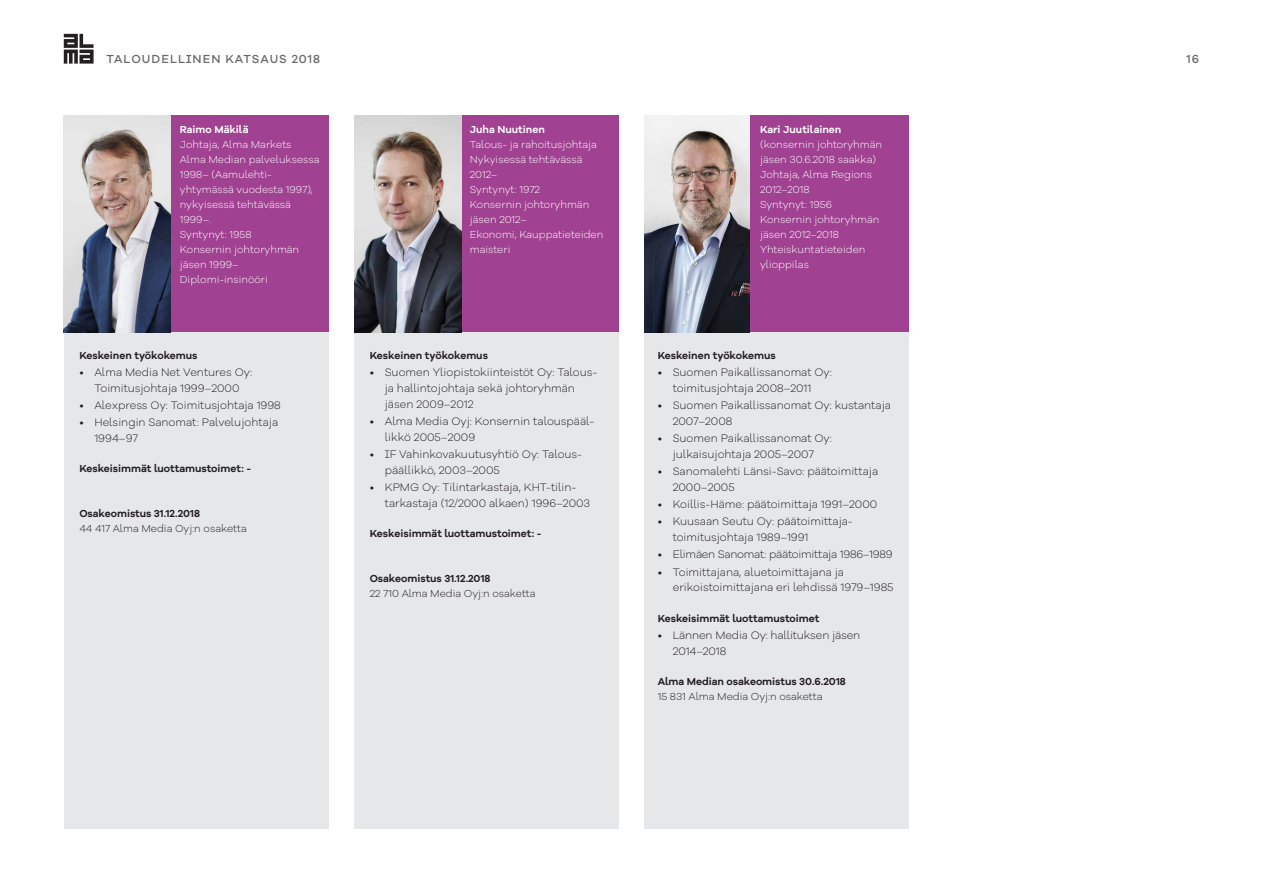
<style>
.page{position:relative;width:1263px;height:893px;background:#fff}
.page>*{position:absolute;margin:0;border:0;box-sizing:border-box;transform-origin:0 0}
.t1{font:500 12px "Galano Grotesque Alt";letter-spacing:.085em;color:#666}
.t2{font:300 11.25px/15.8px "Galano Grotesque Alt";color:#231f20}
.t3{font:300 11.25px "Galano Grotesque Alt";letter-spacing:-.02em;color:#231f20}
.t4{font:300 10.5px/15px "Galano Grotesque Alt";color:#fff}
.t5{font:600 10.5px "Galano Grotesque Alt";color:#231f20}
.t6{font:300 10.5px "Galano Grotesque Alt";color:#231f20}
.t7{font:600 10.5px "Galano Grotesque Alt";color:#fff}
</style>
<div class="page">
<svg style="left:64px;top:34px;width:30px;height:30px"></svg>
<div style="left:354px;top:180px;width:264px;height:648px;background:#e6e7e9"></div>
<div style="left:355px;top:115px;width:264px;height:217px;background:#a04191"></div>
<div style="left:64px;top:180px;width:264px;height:648px;background:#e6e7e9"></div>
<div style="left:64px;top:115px;width:265px;height:217px;background:#a04191"></div>
<img style="left:355px;top:115px;width:106px;height:217px">
<img style="left:64px;top:115px;width:106px;height:217px">
<div style="left:644px;top:332px;width:265px;height:496px;background:#e6e7e9"></div>
<div style="left:749px;top:115px;width:160px;height:217px;background:#a04191"></div>
<img style="left:644px;top:115px;width:105px;height:217px">
<p class="t1" style="left:106px;top:51px;width:215px">TALOUDELLINEN KATSAUS 2018</p>
<p class="t1" style="left:1186px;top:51px;width:14px">16</p>
<p class="t7" style="left:180px;top:123px;width:70px">Raimo Mäkilä</p>
<p class="t4" style="left:180px;top:137px;width:141px">Johtaja, Alma Markets<br>Alma Median palveluksessa<br>1998– (Aamulehti&shy;yhtymässä vuodesta 1997), nykyisessä tehtävässä<br>1999–.<br>Syntynyt: 1958<br>Konsernin johtoryhmän jäsen 1999–<br>Diplomi-insinööri</p>
<p class="t5" style="left:79px;top:349px;width:120px">Keskeinen työkokemus</p>
<p class="t2" style="left:79px;top:364px;width:174px;text-align:center">• Alma Media Net Ventures Oy:<br>Toimitusjohtaja 1999–2000</p>
<p class="t2" style="left:79px;top:397px;width:203px">• Alexpress Oy: Toimitusjohtaja 1998</p>
<p class="t2" style="left:94px;top:414px;width:185px;text-indent:-15px">• Helsingin Sanomat: Palvelujohtaja<br>1994–97</p>
<p class="t5" style="left:79px;top:462px;width:173px">Keskeisimmät luottamustoimet: -</p>
<p class="t5" style="left:79px;top:507px;width:122px">Osakeomistus 31.12.2018</p>
<p class="t6" style="left:79px;top:522px;width:169px">44 417 Alma Media Oyj:n osaketta</p>
<p class="t7" style="left:470px;top:123px;width:76px">Juha Nuutinen</p>
<p class="t4" style="left:470px;top:137px;width:135px">Talous- ja rahoitusjohtaja<br>Nykyisessä tehtävässä<br>2012–<br>Syntynyt: 1972<br>Konsernin johtoryhmän jäsen 2012–<br>Ekonomi, Kauppatieteiden maisteri</p>
<p class="t5" style="left:370px;top:349px;width:120px">Keskeinen työkokemus</p>
<p class="t2" style="left:385px;top:364px;width:214px;text-indent:-15px">• Suomen Yliopistokiinteistöt Oy: Talous&shy;ja hallintojohtaja sekä johtoryhmän jäsen 2009–2012</p>
<p class="t2" style="left:385px;top:413px;width:211px;text-indent:-15px">• Alma Media Oyj: Konsernin talouspääl&shy;likkö 2005–2009</p>
<p class="t2" style="left:385px;top:446px;width:199px;text-indent:-15px">• IF Vahinkovakuutusyhtiö Oy: Talous&shy;päällikkö, 2003–2005</p>
<p class="t2" style="left:385px;top:479px;width:207px;text-indent:-15px">• KPMG Oy: Tilintarkastaja, KHT-tilin&shy;tarkastaja (12/2000 alkaen) 1996–2003</p>
<p class="t5" style="left:370px;top:526px;width:173px">Keskeisimmät luottamustoimet: -</p>
<p class="t5" style="left:370px;top:571px;width:122px">Osakeomistus 31.12.2018</p>
<p class="t6" style="left:370px;top:586px;width:167px">22 710 Alma Media Oyj:n osaketta</p>
<p class="t7" style="left:760px;top:123px;width:83px">Kari Juutilainen</p>
<p class="t4" style="left:760px;top:137px;width:123px">(konsernin johtoryhmän jäsen 30.6.2018 saakka)<br>Johtaja, Alma Regions<br>2012–2018<br>Syntynyt: 1956<br>Konsernin johtoryhmän jäsen 2012–2018<br>Yhteiskuntatieteiden ylioppilas</p>
<p class="t5" style="left:658px;top:349px;width:120px">Keskeinen työkokemus</p>
<p class="t2" style="left:658px;top:364px;width:176px;text-align:center">• Suomen Paikallissanomat Oy: toimitusjohtaja 2008–2011</p>
<p class="t2" style="left:673px;top:397px;width:220px;text-indent:-15px">• Suomen Paikallissanomat Oy: kustantaja<br>2007–2008</p>
<p class="t2" style="left:658px;top:430px;width:176px;text-align:center">• Suomen Paikallissanomat Oy: julkaisujohtaja 2005–2007</p>
<p class="t2" style="left:673px;top:463px;width:207px;text-indent:-15px">• Sanomalehti Länsi-Savo: päätoimittaja<br>2000–2005</p>
<p class="t2" style="left:658px;top:496px;width:221px">• Koillis-Häme: päätoimittaja 1991–2000</p>
<p class="t2" style="left:673px;top:513px;width:182px;text-indent:-15px">• Kuusaan Seutu Oy: päätoimittaja&shy;toimitusjohtaja 1989–1991</p>
<p class="t3" style="left:658px;top:547px;width:236px">• Elimäen Sanomat: päätoimittaja 1986–1989</p>
<p class="t2" style="left:673px;top:564px;width:222px;text-indent:-15px">• Toimittajana, aluetoimittajana ja erikoistoimittajana eri lehdissä 1979–1985</p>
<p class="t5" style="left:658px;top:612px;width:163px">Keskeisimmät luottamustoimet</p>
<p class="t2" style="left:673px;top:627px;width:189px;text-indent:-15px">• Lännen Media Oy: hallituksen jäsen<br>2014–2018</p>
<p class="t5" style="left:658px;top:675px;width:190px">Alma Median osakeomistus 30.6.2018</p>
<p class="t6" style="left:658px;top:690px;width:166px">15 831 Alma Media Oyj:n osaketta</p>
</div>
